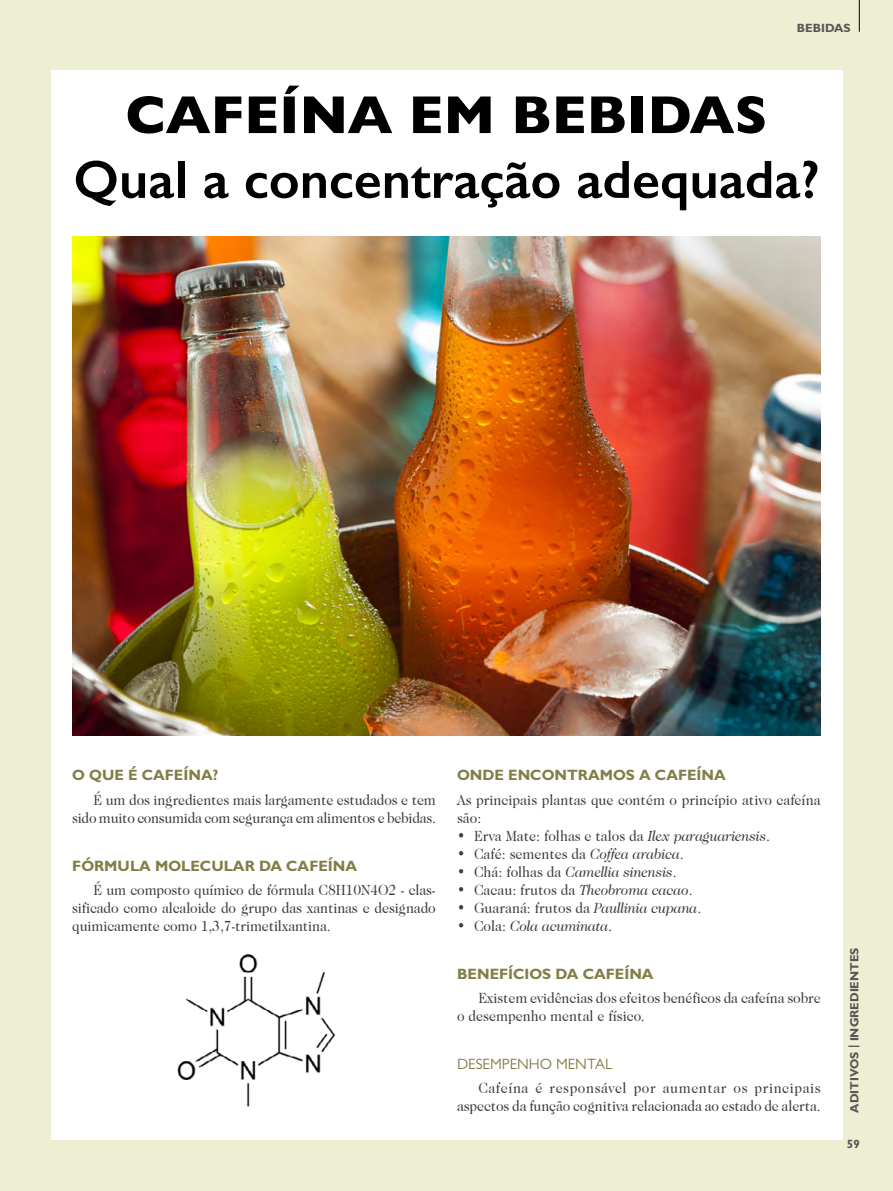
<style>
.page{position:relative;width:893px;height:1191px;background:#eeeed3}
.page>*{position:absolute;margin:0;border:0;box-sizing:border-box;transform-origin:0 0}
.t1{font:600 54px "Gill Sans";color:#000}
.t2{font:700 54px "Gill Sans";color:#000}
.t3{font:15px/18px "Caslon 224 IT Cby BT";letter-spacing:-.005em;color:#3c3c3b;text-align:right;scale:.93 1}
.t4{font:700 15px "Gill Sans MT Pro";color:#827e47}
.t5{font:italic 15px "Caslon 224 IT Cby BT";color:#3c3c3b;scale:.93 1}
.t6{font:15px "Gill Sans MT Pro";color:#827e47}
.t7{font:700 12px "Gill Sans MT Pro";color:#575756}
.s1{font-style:italic}
.s2{font-style:normal}
</style>
<div class="page">
<div style="left:51px;top:70px;width:791px;height:1069px;background:#fff"></div>
<hr style="left:859px;top:0;width:1px;height:32px;background:#000">
<img style="left:72px;top:236px;width:749px;height:499px">
<img style="left:177px;top:954px;width:159px;height:153px">
<p class="t7" style="left:797px;top:20px;width:55px">BEBIDAS</p>
<h1 class="t2" style="left:125px;top:72px;width:643px">CAFEÍNA EM BEBIDAS</h1>
<h1 class="t1" style="left:73px;top:147px;width:748px">Qual a concentração adequada?</h1>
<p class="t4" style="left:72px;top:765px;width:148px">O QUE É CAFEÍNA?</p>
<p class="t3" style="left:72px;top:791px;width:393px">É um dos ingredientes mais largamente estudados e tem sido muito consumida com segurança em alimentos e bebidas.</p>
<p class="t4" style="left:72px;top:856px;width:286px">FÓRMULA MOLECULAR DA CAFEÍNA</p>
<p class="t3" style="left:72px;top:881px;width:392px;text-align:justify;text-indent:21px">É um composto químico de fórmula C8H10N4O2 - clas&shy;sificado como alcaloide do grupo das xantinas e designado quimicamente como 1,3,7-trimetilxantina.</p>
<p class="t4" style="left:457px;top:765px;width:270px">ONDE ENCONTRAMOS A CAFEÍNA</p>
<p class="t3" style="left:457px;top:791px;width:392px;text-align:left">As principais plantas que contém o princípio ativo cafeína são:</p>
<p class="t3" style="left:457px;top:827px;width:338px">• Erva Mate: folhas e talos da <span class="s1">Ilex paraguariensis</span>.</p>
<p class="t3" style="left:457px;top:845px;width:245px">• Café: sementes da <span class="s1">Coffea arabica</span>.</p>
<p class="t5" style="left:457px;top:863px;width:238px"><span class="s2">• Chá: folhas da</span> Camellia sinensis<span class="s2">.</span></p>
<p class="t3" style="left:457px;top:881px;width:255px">• Cacau: frutos da <span class="s1">Theobroma cacao</span>.</p>
<p class="t3" style="left:457px;top:899px;width:264px">• Guaraná: frutos da <span class="s1">Paullinia cupana</span>.</p>
<p class="t5" style="left:457px;top:917px;width:168px"><span class="s2">• Cola:</span> Cola acuminata<span class="s2">.</span></p>
<p class="t4" style="left:457px;top:964px;width:198px">BENEFÍCIOS DA CAFEÍNA</p>
<p class="t3" style="left:457px;top:989px;width:393px;text-align:left;text-indent:21px">Existem evidências dos efeitos benéficos da cafeína sobre o desempenho mental e físico.</p>
<p class="t6" style="left:457px;top:1055px;width:157px">DESEMPENHO MENTAL</p>
<p class="t3" style="left:457px;top:1079px;width:392px">Cafeína é responsável por aumentar os principais aspectos da função cognitiva relacionada ao estado de alerta.</p>
<p class="t7" style="left:847px;top:1112px;width:167px;rotate:-90deg">ADITIVOS | INGREDIENTES</p>
<p class="t7" style="left:847px;top:1136px;width:15px">59</p>
</div>
